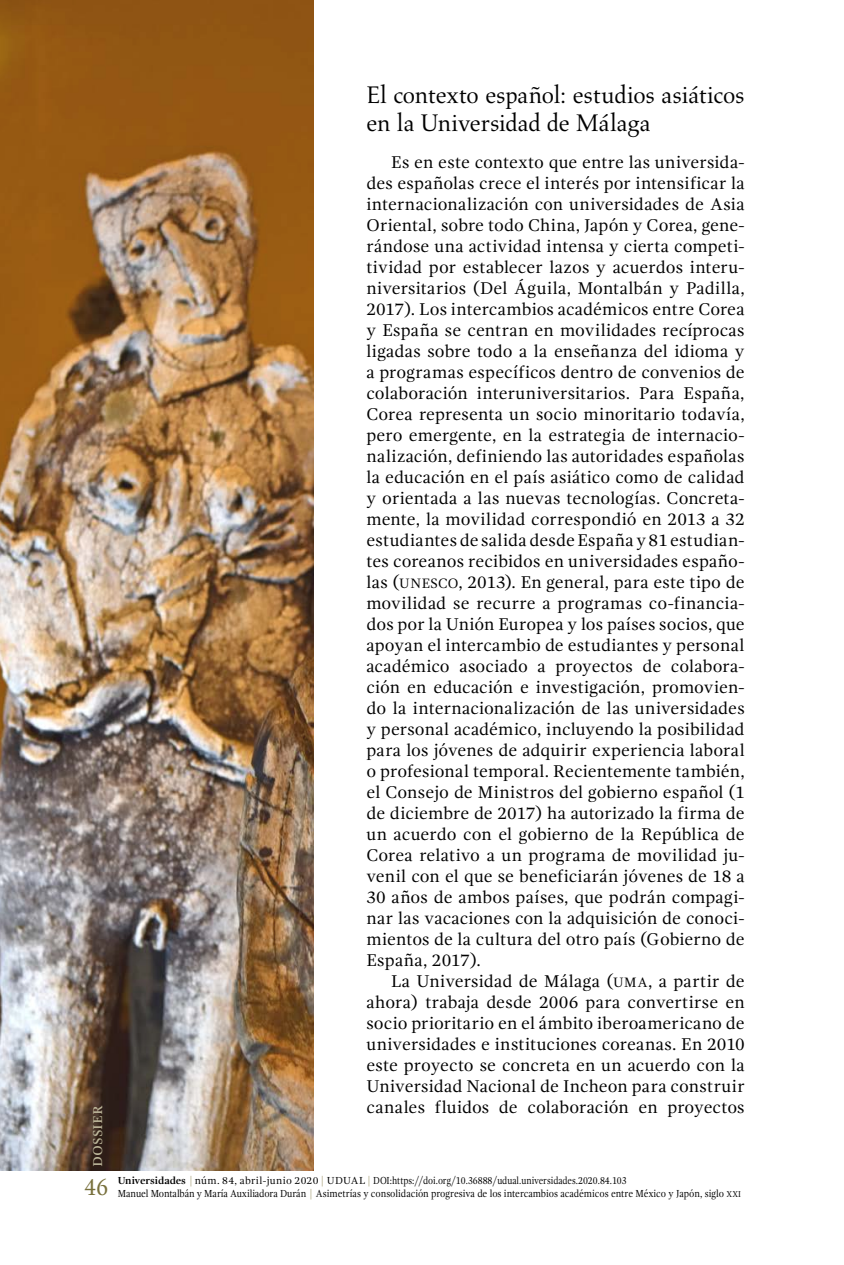
<style>
.page{position:relative;width:844px;height:1265px;background:#fff}
.page>*{position:absolute;margin:0;border:0;box-sizing:border-box;transform-origin:0 0}
.t1{font:24.5px/28px "Aldus LT Std";letter-spacing:-.005em;color:#000}
.t2{font:24.5px "Gandhi Serif";color:#78703c;scale:.9 1}
.t3{font:17.5px/21px "Gandhi Serif";letter-spacing:.005em;color:#000;text-align:justify}
.t4{font:17.5px "Gandhi Serif";color:#beb89c}
.t5{font:10.5px "Gandhi Serif";color:#000;scale:.9 1}
.t6{font:10.5px "Gandhi Serif";color:#000}
.s1{font-size:14px}
.s2{font-weight:700}
.s3{color:#a49c74}
.s4{font-size:8.75px}
</style>
<div class="page">
<img style="left:0;top:0;width:313px;height:1171px">
<p class="t4" style="left:86px;top:1167px;width:63px;rotate:-90deg">dossier</p>
<h1 class="t2" style="left:84px;top:1173px;width:28px">46</h1>
<h1 class="t1" style="left:366px;top:81px;width:379px">El contexto español: estudios asiáticos en la Universidad de Málaga</h1>
<p class="t3" style="left:366px;top:152px;width:379px;text-indent:25px">Es en este contexto que entre las universida&shy;des españolas crece el interés por intensificar la internacionalización con universidades de Asia Oriental, sobre todo China, Japón y Corea, gene&shy;rándose una actividad intensa y cierta competi&shy;tividad por establecer lazos y acuerdos interu&shy;niversitarios (Del Águila, Montalbán y Padilla, 2017). Los intercambios académicos entre Corea y España se centran en movilidades recíprocas ligadas sobre todo a la enseñanza del idioma y a programas específicos dentro de convenios de colaboración interuniversitarios. Para España, Corea representa un socio minoritario todavía, pero emergente, en la estrategia de internacio&shy;nalización, definiendo las autoridades españolas la educación en el país asiático como de calidad y orientada a las nuevas tecnologías. Concreta&shy;mente, la movilidad correspondió en 2013 a 32 estudiantes de salida desde España y 81 estudian&shy;tes coreanos recibidos en universidades españo&shy;las (<span class="s1">UNESCO</span>, 2013). En general, para este tipo de movilidad se recurre a programas co-financia&shy;dos por la Unión Europea y los países socios, que apoyan el intercambio de estudiantes y personal académico asociado a proyectos de colabora&shy;ción en educación e investigación, promovien&shy;do la internacionalización de las universidades y personal académico, incluyendo la posibilidad para los jóvenes de adquirir experiencia laboral o profesional temporal. Recientemente también, el Consejo de Ministros del gobierno español (1 de diciembre de 2017) ha autorizado la firma de un acuerdo con el gobierno de la República de Corea relativo a un programa de movilidad ju&shy;venil con el que se beneficiarán jóvenes de 18 a 30 años de ambos países, que podrán compagi&shy;nar las vacaciones con la adquisición de conoci&shy;mientos de la cultura del otro país (Gobierno de España, 2017).</p>
<p class="t3" style="left:366px;top:971px;width:379px;text-indent:25px">La Universidad de Málaga (<span class="s1">UMA</span>, a partir de ahora) trabaja desde 2006 para convertirse en socio prioritario en el ámbito iberoamericano de universidades e instituciones coreanas. En 2010 este proyecto se concreta en un acuerdo con la Universidad Nacional de Incheon para construir canales fluidos de colaboración en proyectos</p>
<p class="t6" style="left:118px;top:1175px;width:510px"><span class="s2">Universidades</span> <span class="s3">|</span> núm. 84, abril-junio 2020 <span class="s3">|</span> UDUAL <span class="s3">|</span> DOI:https://doi.org/10.36888/udual.universidades.2020.84.103</p>
<p class="t5" style="left:118px;top:1187px;width:693px">Manuel Montalbán y María Auxiliadora Durán <span class="s3">|</span> Asimetrías y consolidación progresiva de los intercambios académicos entre México y Japón, siglo <span class="s4">XXI</span></p>
</div>
